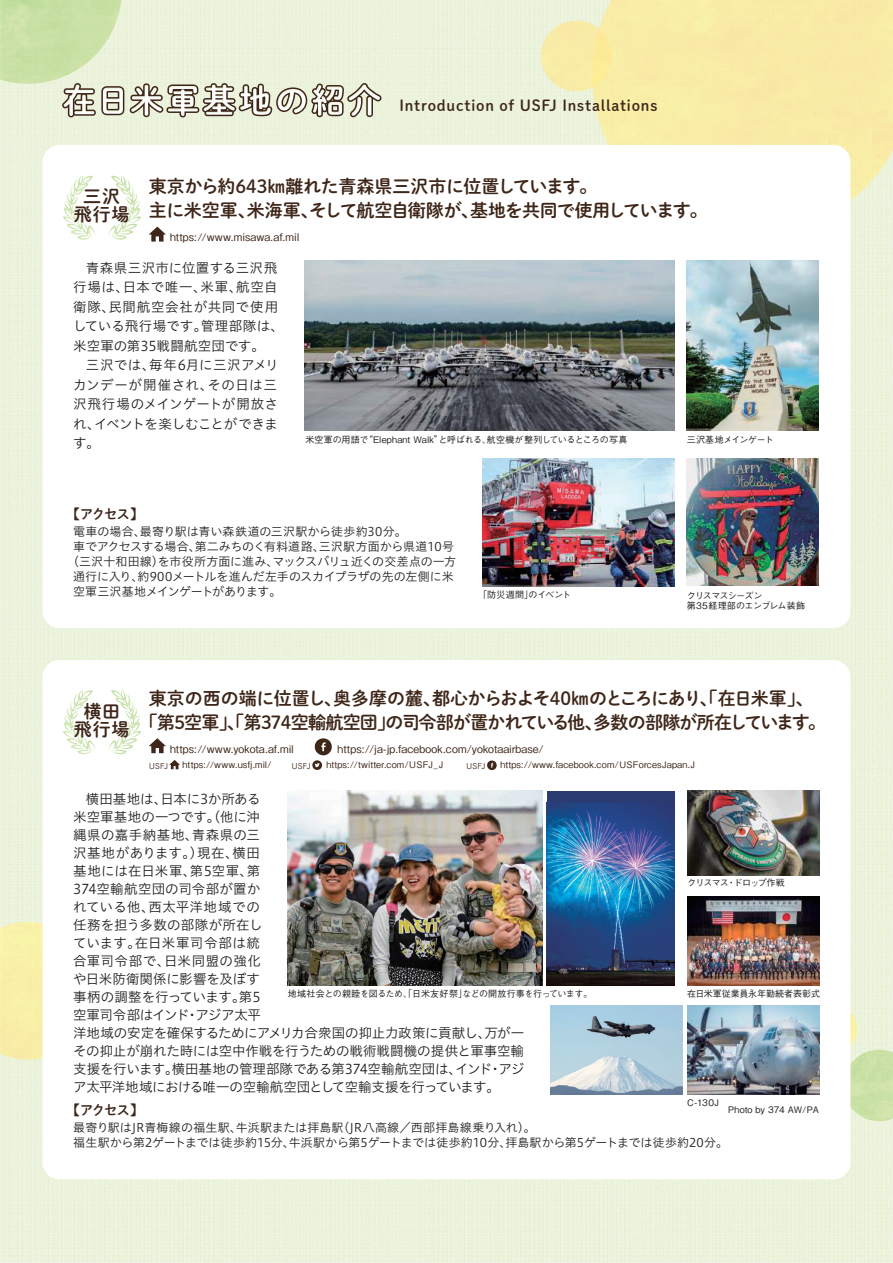
<style>
.page{position:relative;width:893px;height:1263px;background:#fff}
.page>*{position:absolute;margin:0;border:0;box-sizing:border-box;transform-origin:0 0}
.t1{font:33px "P Shuei M Go Std B";letter-spacing:.1em;color:#fff}
.t2{font:18px/18px "P Shuei M Go Std B";letter-spacing:-.04em;color:#3e2619;text-align:center}
.t3{font:18px "P Shuei M Go Std B";letter-spacing:-.08em;color:#3e2619}
.t4{font:18px "P Shuei M Go Std B";color:#3e2619}
.t5{font:18px "P Shuei M Go Std B";letter-spacing:-.07em;color:#3e2619}
.t6{font:15px "P Shuei M Go Std B";letter-spacing:.055em;color:#3e2619}
.t7{font:13.5px/19.5px "Hiragino UD Sans Std W3";color:#231f20}
.t8{font:13.5px "Hiragino UD Sans Std W3";letter-spacing:-.025em;color:#231f20}
.t9{font:13.5px/18px "Hiragino UD Sans Std W3";letter-spacing:-.03em;color:#231f20}
.t10{font:13.5px "Hiragino UD Sans Std W3";letter-spacing:.04em;color:#231f20}
.t11{font:13.5px/19.5px "Hiragino UD Sans Std W3";letter-spacing:.03em;color:#231f20;text-align:right}
.t12{font:13.5px "Hiragino UD Sans Std W3";letter-spacing:.02em;color:#231f20}
.t13{font:13.5px/19.5px "Hiragino UD Sans Std W3";letter-spacing:.05em;color:#231f20}
.t14{font:13.5px "Hiragino UD Sans Std W3";letter-spacing:-.02em;color:#231f20}
.t15{font:13.5px "P Shuei M Go Std B";letter-spacing:-.085em;color:#3e2619}
.t16{font:13.5px "Hiragino UD Sans Std W3";letter-spacing:.035em;color:#231f20}
.t17{font:12px/15px "Hiragino UD Sans Std W3";color:#231f20}
.t18{font:12px "Hiragino UD Sans Std W3";letter-spacing:-.06em;color:#231f20}
.t19{font:12px "Hiragino UD Sans Std W3";letter-spacing:-.04em;color:#231f20}
.t20{font:500 10.5px "Gothic BBB Pro";letter-spacing:.015em;color:#3e2619}
.t21{font:500 9px "Gothic BBB Pro";letter-spacing:-.01em;color:#231f20}
.t22{font:500 9px "Gothic BBB Pro";letter-spacing:.02em;color:#3e2619}
.t23{font:500 9px "Gothic BBB Pro";letter-spacing:.01em;color:#231f20}
.t24{font:500 9px "Gothic BBB Pro";letter-spacing:-.05em;color:#231f20}
.t25{font:500 9px "Gothic BBB Pro";letter-spacing:-.03em;color:#231f20}
.t26{font:500 9px "Gothic BBB Pro";letter-spacing:-.085em;color:#231f20}
.t27{font:8.25px "Tsuku Go Pro R";letter-spacing:.035em;color:#3e2619;scale:.95 1}
</style>
<div class="page">
<img style="left:0;top:0;width:893px;height:1263px">
<svg style="left:149px;top:227px;width:17px;height:15px"></svg>
<svg style="left:149px;top:738px;width:17px;height:15px"></svg>
<svg style="left:169px;top:760px;width:11px;height:9px"></svg>
<svg style="left:487px;top:760px;width:10px;height:10px"></svg>
<svg style="left:312px;top:738px;width:20px;height:34px"></svg>
<h1 class="t1" style="left:64px;top:77px;width:320px">在日米軍基地の紹介</h1>
<p class="t6" style="left:400px;top:95px;width:259px">Introduction of USFJ Installations</p>
<h2 class="t2" style="left:74px;top:187px;width:57px">三沢飛行場</h2>
<h2 class="t2" style="left:470px;top:173px;width:239px;line-height:24px;text-align:left;text-indent:-321px">東京から約643㎞離れた青森県三沢市に位置しています。<br>基地を共同で使用しています。</h2>
<h2 class="t5" style="left:309px;top:197px;width:171px">そして航空自衛隊が、</h2>
<h2 class="t2" style="left:149px;top:200px;width:108px">主に米空軍、</h2>
<p class="t20" style="left:170px;top:229px;width:131px">https://www.misawa.af.mil</p>
<h2 class="t2" style="left:247px;top:200px;width:73px">米海軍、</h2>
<p class="t11" style="left:86px;top:257px;width:193px">青森県三沢市に位置する三沢飛航空自</p>
<p class="t7" style="left:123px;top:276px;width:85px">日本で唯一、</p>
<p class="t13" style="left:109px;top:276px;width:171px;text-indent:-35px">行場は、<br>民間航空会社が共同で使用</p>
<p class="t7" style="left:200px;top:276px;width:43px">米軍、</p>
<p class="t7" style="left:73px;top:296px;width:43px">衛隊、</p>
<p class="t7" style="left:201px;top:315px;width:85px">管理部隊は、</p>
<p class="t7" style="left:73px;top:315px;width:136px">している飛行場です。</p>
<p class="t7" style="left:73px;top:335px;width:193px">米空軍の第35戦闘航空団です。</p>
<p class="t12" style="left:149px;top:355px;width:131px">毎年6月に三沢アメリ</p>
<p class="t7" style="left:86px;top:354px;width:71px">三沢では、</p>
<p class="t10" style="left:73px;top:374px;width:142px">カンデーが開催され、</p>
<p class="t7" style="left:73px;top:393px;width:206px">沢飛行場のメインゲートが開放さ</p>
<p class="t14" style="left:94px;top:413px;width:185px">イベントを楽しむことができま</p>
<p class="t7" style="left:207px;top:374px;width:71px">その日は三</p>
<p class="t7" style="left:73px;top:413px;width:29px">れ、す。</p>
<p class="t15" style="left:66px;top:504px;width:79px">【アクセス【</p>
<p class="t21" style="left:438px;top:433px;width:54px">と呼ばれる、</p>
<p class="t23" style="left:364px;top:433px;width:80px">“Elephant Walk”</p>
<p class="t21" style="left:487px;top:433px;width:142px">航空機が整列しているところの写真</p>
<p class="t21" style="left:305px;top:433px;width:65px">米空軍の用語で</p>
<p class="t17" style="left:140px;top:523px;width:269px">最寄り駅は青い森鉄道の三沢駅から徒歩約30分。</p>
<p class="t17" style="left:73px;top:523px;width:74px">電車の場合、</p>
<p class="t17" style="left:195px;top:538px;width:131px">第二みちのく有料道路、</p>
<p class="t17" style="left:319px;top:538px;width:137px">三沢駅方面から県道10号</p>
<p class="t19" style="left:73px;top:538px;width:129px">車でアクセスする場合、</p>
<p class="t18" style="left:272px;top:553px;width:185px">マックスバリュ近くの交差点の一方</p>
<p class="t17" style="left:73px;top:553px;width:382px;text-indent:-6px">（三沢十和田線）<br>通行に入り約、 900メートルを進んだ左手のスカイプラザの先の左側に米空軍三沢基地メインゲートがあります。</p>
<p class="t17" style="left:158px;top:553px;width:122px">を市役所方面に進み、</p>
<p class="t21" style="left:478px;top:587px;width:56px">「防災週間」</p>
<p class="t21" style="left:529px;top:587px;width:44px">のイベント</p>
<p class="t25" style="left:687px;top:433px;width:88px">三沢基地メインゲート</p>
<p class="t26" style="left:687px;top:588px;width:77px">クリスマスシーズン</p>
<p class="t23" style="left:687px;top:598px;width:120px">第35経理部のエンブレム装飾</p>
<h2 class="t2" style="left:74px;top:701px;width:57px">横田飛行場</h2>
<h2 class="t4" style="left:149px;top:685px;width:294px">東京の西の端に位置し奥多摩の麓、</h2>
<h2 class="t3" style="left:432px;top:685px;width:383px">都心からおよそ40㎞のところにあり、「在日米軍、「</h2>
<h2 class="t2" style="left:140px;top:686px;width:687px;line-height:24px;text-align:left;text-indent:184px">、<br>「第5空軍」、「第374空輸航空団の司令部が置かれている他多数の部隊が所在しています。</h2>
<h2 class="t2" style="left:377px;top:713px;width:19px">」</h2>
<p class="t20" style="left:337px;top:741px;width:208px">https://ja j p- .facebook.com/yokotaairbase/</p>
<h2 class="t2" style="left:585px;top:713px;width:19px">、</h2>
<p class="t20" style="left:170px;top:741px;width:125px">https://www.yokota.af.mil</p>
<p class="t27" style="left:149px;top:759px;width:22px">USFJ</p>
<p class="t22" style="left:183px;top:758px;width:91px">https://www.usfj.mil/</p>
<p class="t27" style="left:292px;top:759px;width:22px">USFJ</p>
<p class="t22" style="left:326px;top:758px;width:118px">https://twitter.com/USFJ J_</p>
<p class="t27" style="left:466px;top:759px;width:22px">USFJ</p>
<p class="t22" style="left:500px;top:758px;width:196px">https://www.facebook.com/USForcesJapan J.</p>
<p class="t7" style="left:86px;top:788px;width:83px">横田基地は、</p>
<p class="t7" style="left:73px;top:806px;width:188px">米空軍基地の一つです。（他に沖</p>
<p class="t7" style="left:192px;top:824px;width:70px">青森県の三</p>
<p class="t8" style="left:160px;top:788px;width:102px">日本に3か所ある</p>
<p class="t16" style="left:73px;top:824px;width:127px">縄県の嘉手納基地、</p>
<p class="t11" style="left:73px;top:842px;width:132px">沢基地があります。）</p>
<p class="t12" style="left:73px;top:860px;width:189px">基地には在日米軍第、 5空軍第、</p>
<p class="t7" style="left:73px;top:878px;width:189px">374空輸航空団の司令部が置か</p>
<p class="t10" style="left:148px;top:896px;width:113px">西太平洋地域での</p>
<p class="t7" style="left:197px;top:842px;width:43px">現在、</p>
<p class="t7" style="left:233px;top:842px;width:29px">横田</p>
<p class="t7" style="left:73px;top:896px;width:83px">れている他、</p>
<p class="t7" style="left:73px;top:914px;width:191px">任務を担う多数の部隊が所在し</p>
<p class="t10" style="left:135px;top:932px;width:127px">在日米軍司令部は統</p>
<p class="t7" style="left:73px;top:932px;width:69px">ています。</p>
<p class="t10" style="left:164px;top:950px;width:99px">日米同盟の強化</p>
<p class="t7" style="left:73px;top:950px;width:99px">合軍司令部で、</p>
<p class="t7" style="left:73px;top:968px;width:188px">や日米防衛関係に影響を及ぼす</p>
<p class="t7" style="left:73px;top:986px;width:189px">事柄の調整を行っています第。 5</p>
<p class="t7" style="left:196px;top:1004px;width:67px">アジア太平</p>
<p class="t8" style="left:73px;top:1004px;width:117px">空軍司令部はインド</p>
<p class="t7" style="left:186px;top:1004px;width:15px">・</p>
<p class="t21" style="left:288px;top:987px;width:181px">地域社会との親睦を図るため、「日米友好祭」</p>
<p class="t24" style="left:462px;top:987px;width:131px">などの開放行事を行っています。</p>
<p class="t7" style="left:484px;top:1022px;width:41px">万が一</p>
<p class="t8" style="left:73px;top:1022px;width:420px">洋地域の安定を確保するためにアメリカ合衆国の抑止力政策に貢献し、</p>
<p class="t7" style="left:73px;top:1040px;width:452px">その抑止が崩れた時には空中作戦を行うための戦術戦闘機の提供と軍事空輸</p>
<p class="t7" style="left:498px;top:1058px;width:27px">アジ</p>
<p class="t7" style="left:172px;top:1058px;width:292px">横田基地の管理部隊である第374空輸航空団は、</p>
<p class="t9" style="left:73px;top:1059px;width:428px">支援を行います。<br>ア太平洋地域における唯一の空輸航空団として空輸支援を行っています。</p>
<p class="t15" style="left:66px;top:1100px;width:79px">【アクセス【</p>
<p class="t17" style="left:337px;top:1120px;width:200px">（JR八高線／西部拝島線乗り入れ。(</p>
<p class="t7" style="left:455px;top:1058px;width:39px">インド</p>
<p class="t7" style="left:488px;top:1058px;width:15px">・</p>
<p class="t17" style="left:73px;top:1120px;width:170px">最寄り駅はJR青梅線の福生駅、</p>
<p class="t17" style="left:236px;top:1120px;width:109px">牛浜駅または拝島駅</p>
<p class="t21" style="left:733px;top:876px;width:53px">ドロップ作戦</p>
<p class="t21" style="left:687px;top:876px;width:43px">クリスマス</p>
<p class="t21" style="left:727px;top:876px;width:10px">・</p>
<p class="t21" style="left:687px;top:987px;width:134px">在日米軍従業員永年勤続者表彰式</p>
<p class="t21" style="left:687px;top:1095px;width:33px">C-130J</p>
<p class="t21" style="left:728px;top:1102px;width:92px">Photo by 374 AW/PA</p>
<p class="t17" style="left:73px;top:1135px;width:223px">福生駅から第2ゲートまでは徒歩約15分、</p>
<p class="t17" style="left:289px;top:1135px;width:224px">牛浜駅から第5ゲートまでは徒歩約10分、</p>
<p class="t17" style="left:506px;top:1135px;width:224px">拝島駅から第5ゲートまでは徒歩約20分。</p>
</div>
